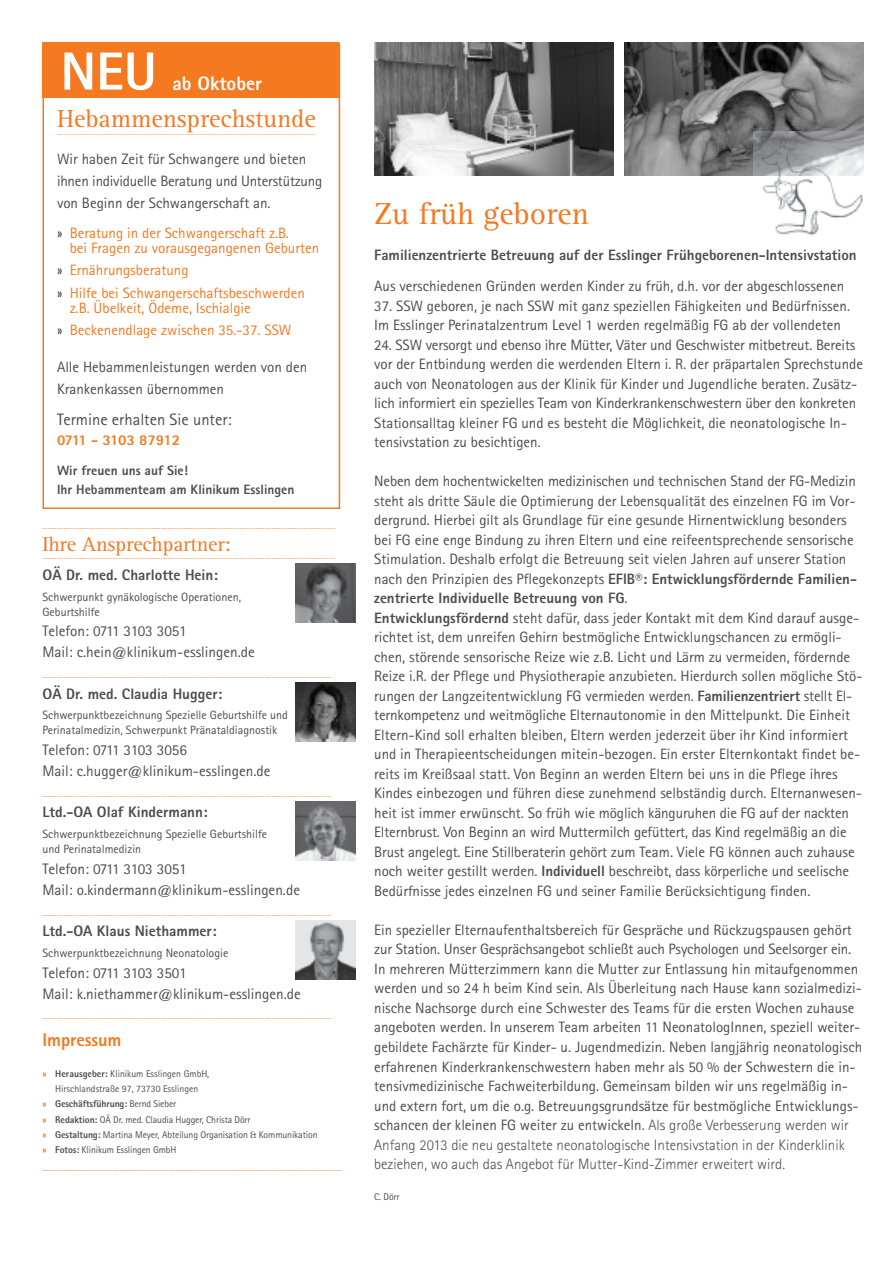
<style>
.page{position:relative;width:893px;height:1263px;background:#fff}
.page>*{position:absolute;margin:0;border:0;box-sizing:border-box;transform-origin:0 0}
.t1{font:800 53.55px "Rotis Sans Serif";color:#fff}
.t2{font:31.5px "Rotis Serif";color:#f47921}
.t3{font:25.5px "Rotis Serif";color:#f47921}
.t4{font:20.7px "Rotis Serif";letter-spacing:-.005em;color:#f47921}
.t5{font:800 19.5px "Rotis Sans Serif";color:#fff}
.t6{font:800 18.3px "Rotis Sans Serif";letter-spacing:-.005em;color:#f47921}
.t7{font:16.5px "Rotis Sans Serif";color:#4b4c4d}
.t8{font:15.15px/20.7px "Rotis Sans Serif";color:#4b4c4d}
.t9{font:800 15.15px "Rotis Sans Serif";color:#4b4c4d}
.t10{font:15px/19.5px "Rotis Sans Serif";color:#4b4c4d}
.t11{font:15px/22.5px "Rotis Sans Serif";color:#f47921}
.t12{font:800 15px "Rotis Sans Serif";color:#4b4c4d}
.t13{font:800 15px "Rotis Sans Serif";letter-spacing:-.04em;color:#f47921}
.t14{font:800 13.5px/19.5px "Rotis Sans Serif";color:#4b4c4d}
.t15{font:12px/15px "Rotis Sans Serif";color:#4b4c4d}
.t16{font:300 10.5px "Rotis Sans Serif";color:#f47921}
.t17{font:9.75px "Rotis Sans Serif";letter-spacing:-.01em;color:#4b4c4d}
.t18{font:800 9.75px "Rotis Sans Serif";letter-spacing:-.015em;color:#4b4c4d}
.t19{font:300 9.6px "Rotis Sans Serif";color:#f47921}
.t20{font:300 9px "Rotis Sans Serif";color:#f47921}
.s1{color:#4b4c4d}
.s2{font-weight:800;color:#f47921}
.s3{font-weight:800}
.s4{color:#f47921}
.s5{font-weight:400}
.s6{font-weight:300}
</style>
<div class="page">
<img style="left:296px;top:801px;width:59px;height:60px">
<img style="left:296px;top:920px;width:59px;height:60px">
<img style="left:296px;top:682px;width:59px;height:59px">
<img style="left:296px;top:563px;width:59px;height:60px">
<img style="left:374px;top:43px;width:239px;height:133px">
<img style="left:625px;top:43px;width:238px;height:133px">
<div style="left:43px;top:43px;width:297px;height:466px;border:2px solid #f47921"></div>
<div style="left:43px;top:43px;width:296px;height:55px;background:#f47921"></div>
<img style="left:762px;top:132px;width:102px;height:104px">
<img style="left:753px;top:132px;width:110px;height:44px">
<h1 class="t1" style="left:60px;top:53px;width:98px">NEU</h1>
<h3 class="t5" style="left:173px;top:76px;width:91px">ab Oktober</h3>
<h3 class="t3" style="left:57px;top:110px;width:260px">Hebammensprechstunde</h3>
<p class="t20" style="left:57px;top:129px;width:260px">............................................................................................................................................................</p>
<p class="t10" style="left:57px;top:150px;width:267px;line-height:21.8px">Wir haben Zeit für Schwangere und bieten ihnen individuelle Beratung und Unterstützung von Beginn der Schwangerschaft an.</p>
<p class="t11" style="left:70px;top:226px;width:251px;line-height:15px;text-indent:-13px"><span class="s1">»</span> Beratung in der Schwangerschaft z.B.<br>bei Fragen zu vorausgegangenen Geburten</p>
<p class="t11" style="left:57px;top:260px;width:250px"><span class="s1">»</span> Ernährungsberatung<br><span class="s1">»</span> Hilfe bei Schwangerschaftsbeschwerden</p>
<p class="t11" style="left:57px;top:298px;width:236px;text-indent:13px">z.B. Übelkeit, Ödeme, Ischialgie<br><span class="s1">»</span> Beckenendlage zwischen 35.-37. SSW</p>
<p class="t10" style="left:57px;top:357px;width:252px;line-height:21.8px">Alle Hebammenleistungen werden von den<br>Krankenkassen übernommen</p>
<p class="t7" style="left:57px;top:414px;width:176px">Termine erhalten Sie unter:</p>
<p class="t13" style="left:57px;top:434px;width:125px">0711 - 3103 87912</p>
<p class="t14" style="left:57px;top:462px;width:239px">Wir freuen uns auf Sie!<br>Ihr Hebammenteam am Klinikum Esslingen</p>
<p class="t19" style="left:43px;top:522px;width:294px">......................................................................................................................................................................</p>
<h3 class="t4" style="left:43px;top:537px;width:190px">Ihre Ansprechpartner:</h3>
<p class="t19" style="left:43px;top:552px;width:294px">......................................................................................................................................................................</p>
<p class="t9" style="left:43px;top:569px;width:177px">OÄ Dr. med. Charlotte Hein:</p>
<p class="t15" style="left:43px;top:590px;width:200px">Schwerpunkt gynäkologische Operationen,<br>Geburtshilfe</p>
<p class="t8" style="left:43px;top:622px;width:214px">Telefon: 0711 3103 3051<br>Mail: c.hein@klinikum-esslingen.de</p>
<p class="t19" style="left:43px;top:671px;width:291px">....................................................................................................................................................................</p>
<p class="t9" style="left:43px;top:688px;width:181px">OÄ Dr. med. Claudia Hugger:</p>
<p class="t15" style="left:43px;top:709px;width:247px">Schwerpunktbezeichnung Spezielle Geburtshilfe und<br>Perinatalmedizin, Schwerpunkt Pränataldiagnostik</p>
<p class="t8" style="left:43px;top:741px;width:230px">Telefon: 0711 3103 3056<br>Mail: c.hugger@klinikum-esslingen.de</p>
<p class="t19" style="left:43px;top:790px;width:291px">....................................................................................................................................................................</p>
<p class="t9" style="left:43px;top:807px;width:166px">Ltd.-OA Olaf Kindermann:</p>
<p class="t15" style="left:43px;top:828px;width:226px">Schwerpunktbezeichnung Spezielle Geburtshilfe und Perinatalmedizin</p>
<p class="t8" style="left:43px;top:860px;width:259px">Telefon: 0711 3103 3051<br>Mail: o.kindermann@klinikum-esslingen.de</p>
<p class="t19" style="left:43px;top:909px;width:291px">....................................................................................................................................................................</p>
<p class="t9" style="left:43px;top:926px;width:175px">Ltd.-OA Klaus Niethammer:</p>
<p class="t15" style="left:43px;top:947px;width:187px">Schwerpunktbezeichnung Neonatologie</p>
<p class="t8" style="left:43px;top:964px;width:260px">Telefon: 0711 3103 3501<br>Mail: k.niethammer@klinikum-esslingen.de</p>
<p class="t19" style="left:43px;top:1013px;width:291px">....................................................................................................................................................................</p>
<p class="t6" style="left:43px;top:1033px;width:81px">Impressum</p>
<p class="t17" style="left:43px;top:1070px;width:168px"><span class="s2">»</span> <span class="s3">Herausgeber:</span> Klinikum Esslingen GmbH,</p>
<p class="t17" style="left:55px;top:1085px;width:145px">Hirschlandstraße 97, 73730 Esslingen</p>
<p class="t18" style="left:43px;top:1100px;width:135px"><span class="s4">»</span> Geschäftsführung: <span class="s5">Bernd Sieber</span></p>
<p class="t17" style="left:43px;top:1116px;width:210px"><span class="s2">»</span> <span class="s3">Redaktion:</span> OÄ Dr. med. Claudia Hugger, Christa Dörr</p>
<p class="t17" style="left:43px;top:1131px;width:277px"><span class="s2">»</span> <span class="s3">Gestaltung:</span> Martina Meyer, Abteilung Organisation &amp; Kommunikation</p>
<p class="t17" style="left:43px;top:1146px;width:135px"><span class="s2">»</span> <span class="s3">Fotos:</span> Klinikum Esslingen GmbH</p>
<p class="t16" style="left:43px;top:1164px;width:301px">...........................................................................................................................................................</p>
<h2 class="t2" style="left:374px;top:203px;width:216px">Zu früh geboren</h2>
<p class="t12" style="left:374px;top:250px;width:484px">Familienzentrierte Betreuung auf der Esslinger Frühgeborenen-Intensivstation</p>
<p class="t10" style="left:374px;top:278px;width:472px">Aus verschiedenen Gründen werden Kinder zu früh, d.h. vor der abgeschlossenen</p>
<p class="t10" style="left:374px;top:298px;width:477px">37. SSW geboren, je nach SSW mit ganz speziellen Fähigkeiten und Bedürfnissen.<br>Im Esslinger Perinatalzentrum Level 1 werden regelmäßig FG ab der vollendeten</p>
<p class="t10" style="left:374px;top:337px;width:490px">24. SSW versorgt und ebenso ihre Mütter, Väter und Geschwister mitbetreut. Bereits vor der Entbindung werden die werdenden Eltern i. R. der präpartalen Sprechstunde auch von Neonatologen aus der Klinik für Kinder und Jugendliche beraten. Zusätz&shy;lich informiert ein spezielles Team von Kinderkrankenschwestern über den konkreten Stationsalltag kleiner FG und es besteht die Möglichkeit, die neonatologische In&shy;tensivstation zu besichtigen.</p>
<p class="t10" style="left:374px;top:473px;width:490px">Neben dem hochentwickelten medizinischen und technischen Stand der FG-Medizin steht als dritte Säule die Optimierung der Lebensqualität des einzelnen FG im Vor&shy;dergrund. Hierbei gilt als Grundlage für eine gesunde Hirnentwicklung besonders bei FG eine enge Bindung zu ihren Eltern und eine reifeentsprechende sensorische Stimulation. Deshalb erfolgt die Betreuung seit vielen Jahren auf unserer Station nach den Prinzipien des Pflegekonzepts <span class="s3">EFIB®: Entwicklungsfördernde Familien&shy;zentrierte Individuelle Betreuung von FG</span>.<br><span class="s3">Entwicklungsfördernd</span> steht dafür, dass jeder Kontakt mit dem Kind darauf ausge&shy;richtet ist, dem unreifen Gehirn bestmögliche Entwicklungschancen zu ermögli&shy;chen, störende sensorische Reize wie z.B. Licht und Lärm zu vermeiden, fördernde Reize i.R. der Pflege und Physiotherapie anzubieten. Hierdurch sollen mögliche Stö&shy;rungen der Langzeitentwicklung FG vermieden werden. <span class="s3">Familienzentriert</span> stellt El&shy;ternkompetenz und weitmögliche Elternautonomie in den Mittelpunkt. Die Einheit Eltern-Kind soll erhalten bleiben, Eltern werden jederzeit über ihr Kind informiert und in Therapieentscheidungen mitein-bezogen. Ein erster Elternkontakt findet be&shy;reits im Kreißsaal statt. Von Beginn an werden Eltern bei uns in die Pflege ihres Kindes einbezogen und führen diese zunehmend selbständig durch. Elternanwesen&shy;heit ist immer erwünscht. So früh wie möglich känguruhen die FG auf der nackten Elternbrust. Von Beginn an wird Muttermilch gefüttert, das Kind regelmäßig an die Brust angelegt. Eine Stillberaterin gehört zum Team. Viele FG können auch zuhause noch weiter gestillt werden. <span class="s3">Individuell</span> beschreibt, dass körperliche und seelische Bedürfnisse jedes einzelnen FG und seiner Familie Berücksichtigung finden.</p>
<p class="t10" style="left:374px;top:922px;width:490px">Ein spezieller Elternaufenthaltsbereich für Gespräche und Rückzugspausen gehört zur Station. Unser Gesprächsangebot schließt auch Psychologen und Seelsorger ein.<br>In mehreren Mütterzimmern kann die Mutter zur Entlassung hin mitaufgenommen werden und so 24 h beim Kind sein. Als Überleitung nach Hause kann sozialmedizi&shy;nische Nachsorge durch eine Schwester des Teams für die ersten Wochen zuhause angeboten werden. In unserem Team arbeiten 11 NeonatologInnen, speziell weiter&shy;gebildete Fachärzte für Kinder- u. Jugendmedizin. Neben langjährig neonatologisch erfahrenen Kinderkrankenschwestern haben mehr als 50 % der Schwestern die in&shy;tensivmedizinische Fachweiterbildung. Gemeinsam bilden wir uns regelmäßig in&shy;und extern fort, um die o.g. Betreuungsgrundsätze für bestmögliche Entwicklungs&shy;schancen der kleinen FG weiter zu entwickeln. <span class="s6">Als große Verbesserung werden wir Anfang 2013 die neu gestaltete neonatologische Intensivstation in der Kinderklinik beziehen, wo auch das Angebot für Mutter-Kind-Zimmer erweitert wird.</span></p>
<p class="t17" style="left:374px;top:1193px;width:27px">C. Dörr</p>
</div>
